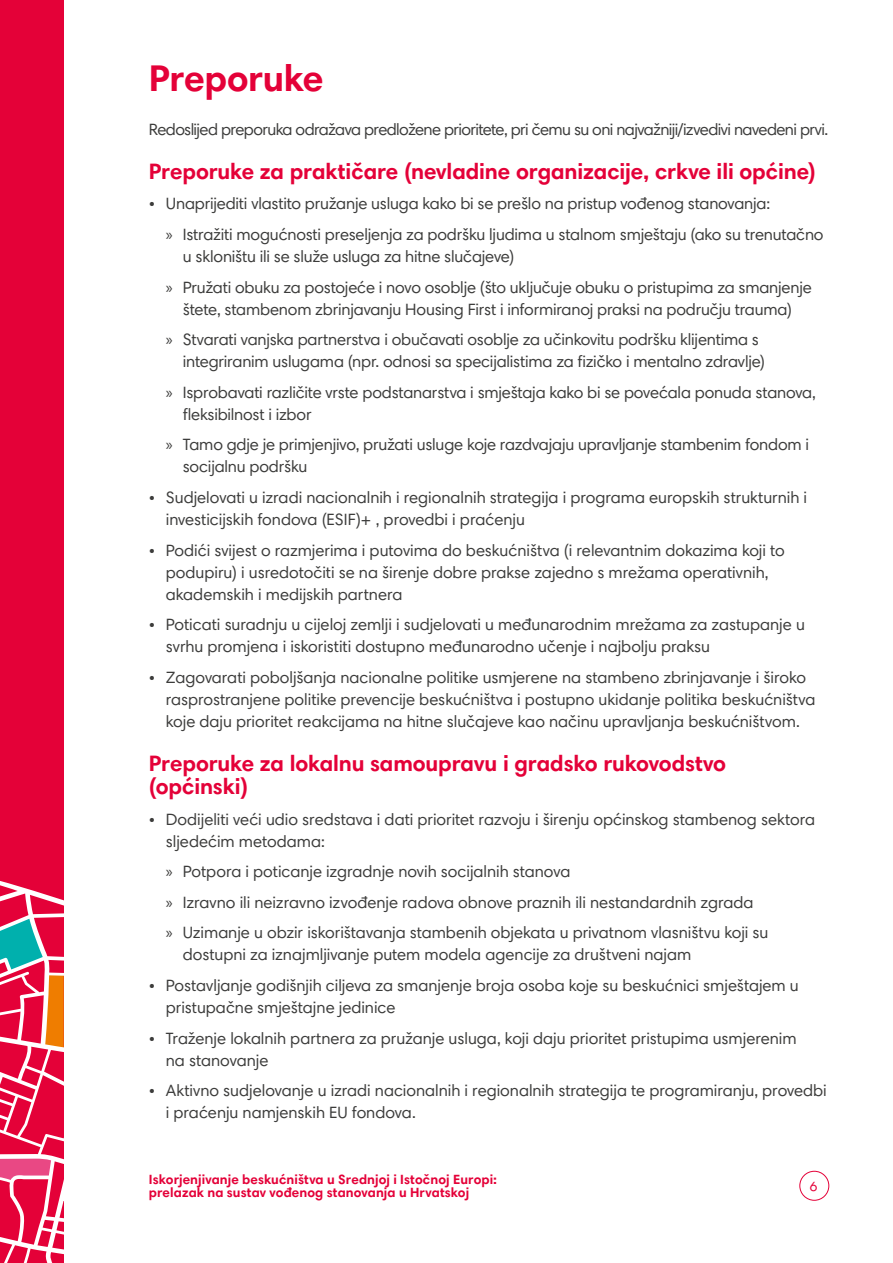
<style>
.page{position:relative;width:893px;height:1263px;background:#fff}
.page>*{position:absolute;margin:0;border:0;box-sizing:border-box;transform-origin:0 0}
.Sub-heading_1{font:700 37.5px "Harmonia Sans Pro Cyr";letter-spacing:-.01em;color:#e40138}
.Sub-heading_3{font:700 22.5px/22.5px "Harmonia Sans Pro Cyr";letter-spacing:-.005em;color:#e40138}
.Body_text{font:16.5px/22px "Harmonia Sans Pro Cyr";letter-spacing:-.005em;color:#3c3c3b}
.Body_text-2{font:16.5px "Harmonia Sans Pro Cyr";letter-spacing:-.035em;color:#3c3c3b}
.t1{font:700 13.5px/13.5px "Harmonia Sans Pro Cyr";letter-spacing:.01em;color:#e40138}
.t2{font:13.5px "Harmonia Sans Pro Cyr";color:#e40138}
.s1{font-family:"Myriad Pro"}
</style>
<div class="page">
<div style="left:799px;top:1171px;width:30px;height:30px;border:1px solid #e40138;border-radius:50%"></div>
<div style="left:0;top:0;width:64px;height:1263px;background:#e40138"></div>
<svg style="left:0;top:881px;width:64px;height:382px"></svg>
<p class="Sub-heading_1" style="left:149px;top:54px;width:176px">Preporuke</p>
<p class="Body_text-2" style="left:149px;top:119px;width:681px">Redoslijed preporuka odražava predložene prioritete, pri čemu su oni najvažniji/izvedivi navedeni prvi.</p>
<p class="Sub-heading_3" style="left:149px;top:159px;width:669px">Preporuke za praktičare (nevladine organizacije, crkve ili općine)</p>
<p class="Body_text" style="left:149px;top:192px;width:623px">• Unaprijediti vlastito pružanje usluga kako bi se prešlo na pristup vođenog stanovanja:</p>
<p class="Body_text" style="left:183px;top:223px;width:642px;text-indent:-17px"><span class="s1">»</span> Istražiti mogućnosti preseljenja za podršku ljudima u stalnom smještaju (ako su trenutačno u skloništu ili se služe usluga za hitne slučajeve)</p>
<p class="Body_text" style="left:166px;top:276px;width:647px;text-align:center"><span class="s1">»</span> Pružati obuku za postojeće i novo osoblje (što uključuje obuku o pristupima za smanjenje štete, stambenom zbrinjavanju Housing First i informiranoj praksi na području trauma)</p>
<p class="Body_text" style="left:183px;top:328px;width:584px;text-indent:-17px"><span class="s1">»</span> Stvarati vanjska partnerstva i obučavati osoblje za učinkovitu podršku klijentima s integriranim uslugama (npr. odnosi sa specijalistima za fizičko i mentalno zdravlje)</p>
<p class="Body_text" style="left:183px;top:381px;width:635px;text-indent:-17px"><span class="s1">»</span> Isprobavati različite vrste podstanarstva i smještaja kako bi se povećala ponuda stanova, fleksibilnost i izbor</p>
<p class="Body_text" style="left:183px;top:433px;width:628px;text-indent:-17px"><span class="s1">»</span> Tamo gdje je primjenjivo, pružati usluge koje razdvajaju upravljanje stambenim fondom i socijalnu podršku</p>
<p class="Body_text" style="left:166px;top:486px;width:643px;text-indent:-17px">• Sudjelovati u izradi nacionalnih i regionalnih strategija i programa europskih strukturnih i investicijskih fondova (ESIF)+ , provedbi i praćenju</p>
<p class="Body_text" style="left:166px;top:539px;width:620px;text-indent:-17px">• Podići svijest o razmjerima i putovima do beskućništva (i relevantnim dokazima koji to podupiru) i usredotočiti se na širenje dobre prakse zajedno s mrežama operativnih, akademskih i medijskih partnera</p>
<p class="Body_text" style="left:166px;top:613px;width:641px;text-indent:-17px">• Poticati suradnju u cijeloj zemlji i sudjelovati u međunarodnim mrežama za zastupanje u svrhu promjena i iskoristiti dostupno međunarodno učenje i najbolju praksu</p>
<p class="Body_text" style="left:166px;top:666px;width:651px;text-indent:-17px">• Zagovarati poboljšanja nacionalne politike usmjerene na stambeno zbrinjavanje i široko rasprostranjene politike prevencije beskućništva i postupno ukidanje politika beskućništva koje daju prioritet reakcijama na hitne slučajeve kao načinu upravljanja beskućništvom.</p>
<p class="Sub-heading_3" style="left:149px;top:752px;width:579px">Preporuke za lokalnu samoupravu i gradsko rukovodstvo (općinski)</p>
<p class="Body_text" style="left:166px;top:808px;width:651px;text-indent:-17px">• Dodijeliti veći udio sredstava i dati prioritet razvoju i širenju općinskog stambenog sektora sljedećim metodama:</p>
<p class="Body_text" style="left:166px;top:860px;width:406px"><span class="s1">»</span> Potpora i poticanje izgradnje novih socijalnih stanova</p>
<p class="Body_text" style="left:166px;top:891px;width:589px"><span class="s1">»</span> Izravno ili neizravno izvođenje radova obnove praznih ili nestandardnih zgrada</p>
<p class="Body_text" style="left:183px;top:921px;width:587px;text-indent:-17px"><span class="s1">»</span> Uzimanje u obzir iskorištavanja stambenih objekata u privatnom vlasništvu koji su dostupni za iznajmljivanje putem modela agencije za društveni najam</p>
<p class="Body_text" style="left:166px;top:974px;width:634px;text-indent:-17px">• Postavljanje godišnjih ciljeva za smanjenje broja osoba koje su beskućnici smještajem u pristupačne smještajne jedinice</p>
<p class="Body_text" style="left:166px;top:1027px;width:632px;text-indent:-17px">• Traženje lokalnih partnera za pružanje usluga, koji daju prioritet pristupima usmjerenim na stanovanje</p>
<p class="Body_text" style="left:166px;top:1079px;width:662px;text-indent:-17px">• Aktivno sudjelovanje u izradi nacionalnih i regionalnih strategija te programiranju, provedbi i praćenju namjenskih EU fondova.</p>
<p class="t1" style="left:149px;top:1172px;width:350px">Iskorjenjivanje beskućništva u Srednjoj i Istočnoj Europi: prelazak na sustav vođenog stanovanja u Hrvatskoj</p>
<p class="t2" style="left:810px;top:1178px;width:9px">6</p>
</div>
